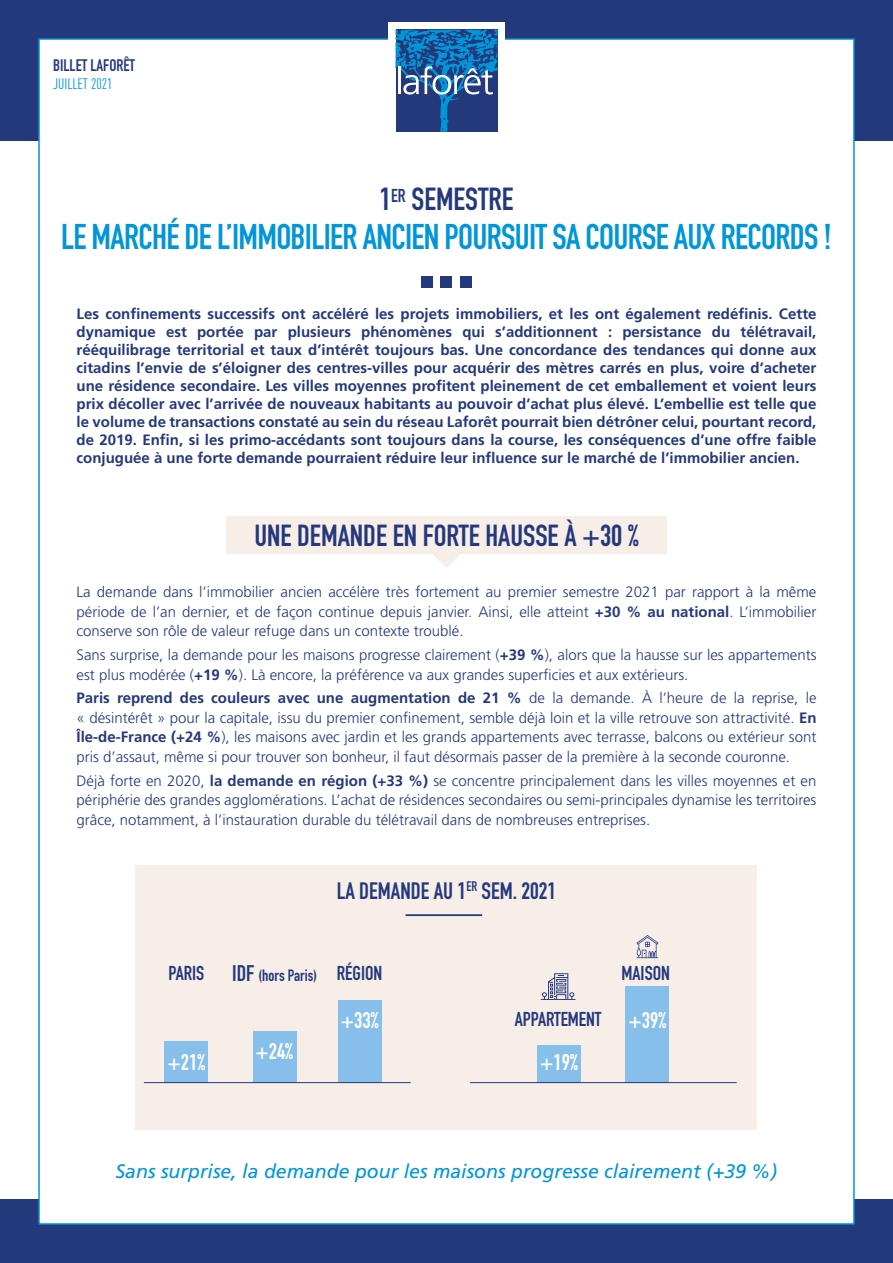
<style>
.page{position:relative;width:893px;height:1263px;background:#fff}
.page>*{position:absolute;margin:0;border:0;box-sizing:border-box;transform-origin:0 0}
.t1{font:700 35.25px "DIN Condensed";letter-spacing:-.02em;color:#0096d7}
.t2{font:700 31.5px "DIN Condensed";color:#24387c}
.t3{font:700 30px "DIN Condensed";color:#24387c}
.t4{font:700 23.4px "DIN Condensed";color:#24387c}
.t5{font:700 22.35px "DIN Condensed";color:#fff}
.t6{font:700 19.8px "DIN Condensed";color:#24387c}
.t7{font:italic 19.5px "Frutiger";color:#0096d7}
.t8{font:700 16.5px "DIN Condensed";color:#24387c}
.t9{font:700 16.2px "DIN Condensed";color:#24387c}
.t10{font:300 15px/19.5px "Frutiger";color:#24387c;text-align:justify}
.t11{font:700 15px/18px "Frutiger";color:#24387c;text-align:justify}
.t12{font:15px "DIN Cond";color:#0096d7}
.s1{font-weight:700}
.s2{font-size:22.35px}
.s3{font-size:19.8px}
</style>
<div class="page">
<div style="left:0;top:0;width:893px;height:140px;background:#24387c"></div>
<div style="left:0;top:1200px;width:893px;height:63px;background:#24387c"></div>
<div style="left:38px;top:38px;width:817px;height:1187px;background:#fff;border:2px solid #0096d7"></div>
<div style="left:388px;top:22px;width:117px;height:117px;background:#fff"></div>
<div style="left:422px;top:276px;width:11px;height:12px;background:#24387c"></div>
<div style="left:441px;top:276px;width:11px;height:12px;background:#24387c"></div>
<div style="left:460px;top:276px;width:11px;height:12px;background:#24387c"></div>
<div style="left:226px;top:517px;width:441px;height:37px;background:#f7eee8"></div>
<svg style="left:433px;top:554px;width:27px;height:14px"></svg>
<svg style="left:395px;top:29px;width:102px;height:103px;background:#2c62a0"></svg>
<div style="left:136px;top:865px;width:621px;height:265px;background:#f7eee8"></div>
<div style="left:165px;top:1041px;width:43px;height:41px;background:#86bfe9"></div>
<div style="left:537px;top:1045px;width:44px;height:37px;background:#86bfe9"></div>
<div style="left:253px;top:1031px;width:43px;height:51px;background:#86bfe9"></div>
<div style="left:626px;top:986px;width:43px;height:96px;background:#86bfe9"></div>
<div style="left:338px;top:1000px;width:43px;height:82px;background:#86bfe9"></div>
<hr style="left:144px;top:1082px;width:267px;height:1px;background:#24387c">
<hr style="left:470px;top:1082px;width:267px;height:1px;background:#24387c">
<hr style="left:406px;top:914px;width:76px;height:2px;background:#24387c">
<svg style="left:637px;top:935px;width:21px;height:23px"></svg>
<svg style="left:541px;top:973px;width:34px;height:27px"></svg>
<p class="t8" style="left:53px;top:54px;width:83px">BILLET LAFORÊT</p>
<p class="t12" style="left:53px;top:75px;width:61px">JUILLET 2021</p>
<h2 class="t2" style="left:379px;top:177px;width:136px">1<sup>ER</sup> SEMESTRE</h2>
<h1 class="t1" style="left:61px;top:212px;width:772px">LE MARCHÉ DE L’IMMOBILIER ANCIEN POURSUIT SA COURSE AUX RECORDS !</h1>
<p class="t11" style="left:77px;top:305px;width:741px">Les confinements successifs ont accéléré les projets immobiliers, et les ont également redéfinis. Cette dynamique est portée par plusieurs phénomènes qui s’additionnent : persistance du télétravail, rééquilibrage territorial et taux d’intérêt toujours bas. Une concordance des tendances qui donne aux citadins l’envie de s’éloigner des centres-villes pour acquérir des mètres carrés en plus, voire d’acheter une résidence secondaire. Les villes moyennes profitent pleinement de cet emballement et voient leurs prix décoller avec l’arrivée de nouveaux habitants au pouvoir d’achat plus élevé. L’embellie est telle que le volume de transactions constaté au sein du réseau Laforêt pourrait bien détrôner celui, pourtant record, de 2019. Enfin, si les primo-accédants sont toujours dans la course, les conséquences d’une offre faible conjuguée à une forte demande pourraient réduire leur influence sur le marché de l’immobilier ancien.</p>
<h3 class="t3" style="left:254px;top:516px;width:386px">UNE DEMANDE EN FORTE HAUSSE À +30 %</h3>
<p class="t10" style="left:77px;top:582px;width:741px">La demande dans l’immobilier ancien accélère très fortement au premier semestre 2021 par rapport à la même période de l’an dernier, et de façon continue depuis janvier. Ainsi, elle atteint <span class="s1">+30 % au national</span>. L’immobilier conserve son rôle de valeur refuge dans un contexte troublé.</p>
<p class="t10" style="left:77px;top:645px;width:741px">Sans surprise, la demande pour les maisons progresse clairement (<span class="s1">+39 %</span>), alors que la hausse sur les appartements est plus modérée (<span class="s1">+19 %</span>). Là encore, la préférence va aux grandes superficies et aux extérieurs.</p>
<p class="t10" style="left:77px;top:688px;width:741px"><span class="s1">Paris reprend des couleurs avec une augmentation de 21 %</span> de la demande. À l’heure de la reprise, le « désintérêt » pour la capitale, issu du premier confinement, semble déjà loin et la ville retrouve son attractivité. <span class="s1">En Île-de-France (+24 %</span>), les maisons avec jardin et les grands appartements avec terrasse, balcons ou extérieur sont pris d’assaut, même si pour trouver son bonheur, il faut désormais passer de la première à la seconde couronne.</p>
<p class="t10" style="left:77px;top:771px;width:741px">Déjà forte en 2020, <span class="s1">la demande en région (+33 %)</span> se concentre principalement dans les villes moyennes et en périphérie des grandes agglomérations. L’achat de résidences secondaires ou semi-principales dynamise les territoires grâce, notamment, à l’instauration durable du télétravail dans de nombreuses entreprises.</p>
<h3 class="t4" style="left:337px;top:875px;width:221px">LA DEMANDE AU 1<sup>ER</sup> SEM. 2021</h3>
<h3 class="t6" style="left:168px;top:959px;width:37px">PARIS</h3>
<p class="t9" style="left:232px;top:965px;width:152px"><span class="s2">IDF</span> (hors Paris) <span class="s3">RÉGION</span></p>
<h3 class="t6" style="left:622px;top:959px;width:50px">MAISON</h3>
<h3 class="t6" style="left:515px;top:1006px;width:88px">APPARTEMENT</h3>
<h3 class="t5" style="left:167px;top:1047px;width:39px">+21%</h3>
<h3 class="t5" style="left:341px;top:1005px;width:39px">+33%</h3>
<h3 class="t5" style="left:628px;top:1005px;width:39px">+39%</h3>
<h3 class="t5" style="left:540px;top:1047px;width:39px">+19%</h3>
<h3 class="t5" style="left:255px;top:1036px;width:39px">+24%</h3>
<h3 class="t7" style="left:116px;top:1159px;width:663px">Sans surprise, la demande pour les maisons progresse clairement (+39 %)</h3>
</div>
